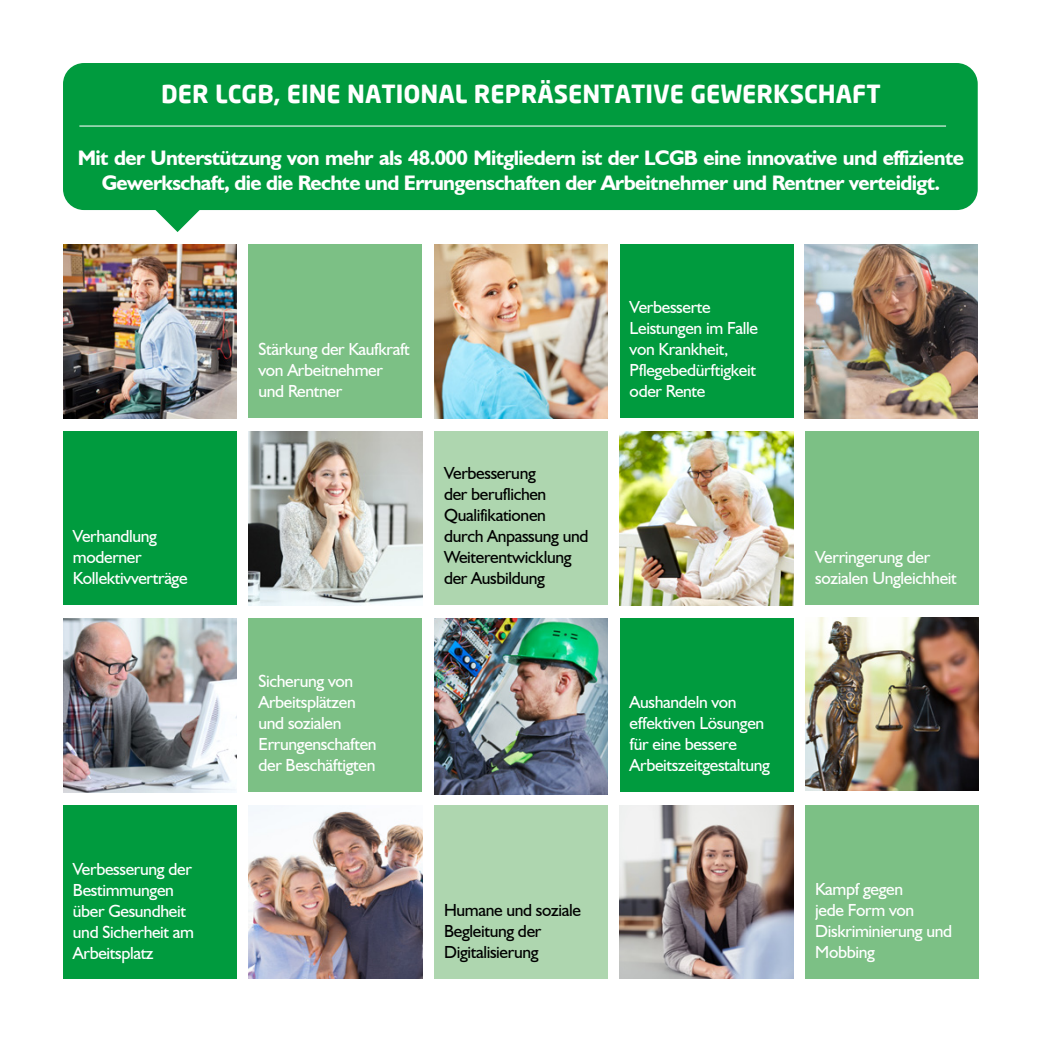
<style>
.page{position:relative;width:1042px;height:1042px;background:#fff}
.page>*{position:absolute;margin:0;border:0;box-sizing:border-box;transform-origin:0 0}
.t1{font:700 24.5px "Neo Sans";color:#fff}
.t2{font:700 21px/25.2px "Humanist 521 BT";letter-spacing:-.03em;color:#fff;text-align:center}
.t3{font:17.5px/21px "Humanist 521 BT";letter-spacing:-.02em;color:#fff}
.t4{font:17.5px/21px "Humanist 521 BT";letter-spacing:-.02em;color:#000}
</style>
<div class="page">
<div style="left:63px;top:431px;width:174px;height:174px;background:#009b3e"></div>
<img style="left:804px;top:244px;width:173px;height:174px">
<div style="left:434px;top:431px;width:174px;height:174px;background:#aed6af"></div>
<div style="left:249px;top:244px;width:173px;height:174px;background:#7cc085"></div>
<div style="left:63px;top:63px;width:914px;height:147px;background:#009b3e;border-radius:21px"></div>
<svg style="left:94px;top:210px;width:166px;height:22px"></svg>
<div style="left:63px;top:805px;width:174px;height:174px;background:#009b3e"></div>
<img style="left:63px;top:618px;width:174px;height:174px">
<div style="left:620px;top:244px;width:173px;height:174px;background:#009b3e"></div>
<div style="left:805px;top:431px;width:174px;height:174px;background:#7cc085"></div>
<img style="left:620px;top:431px;width:173px;height:174px">
<img style="left:249px;top:805px;width:173px;height:174px">
<div style="left:249px;top:618px;width:173px;height:174px;background:#7cc085"></div>
<div style="left:620px;top:618px;width:173px;height:174px;background:#009b3e"></div>
<div style="left:434px;top:805px;width:174px;height:174px;background:#aed6af"></div>
<div style="left:805px;top:805px;width:174px;height:174px;background:#7cc085"></div>
<img style="left:805px;top:617px;width:174px;height:174px">
<hr style="left:79px;top:125px;width:867px;height:2px;background:#fff">
<img style="left:63px;top:244px;width:174px;height:174px">
<img style="left:434px;top:244px;width:174px;height:174px">
<img style="left:249px;top:431px;width:173px;height:174px">
<img style="left:434px;top:618px;width:174px;height:176px">
<img style="left:620px;top:805px;width:173px;height:174px">
<h1 class="t1" style="left:161px;top:79px;width:721px">DER LCGB, EINE NATIONAL REPRÄSENTATIVE GEWERKSCHAFT</h1>
<p class="t2" style="left:78px;top:144px;width:887px">Mit der Unterstützung von mehr als 48.000 Mitgliedern ist der LCGB eine innovative und effiziente<br>Gewerkschaft, die die Rechte und Errungenschaften der Arbeitnehmer und Rentner verteidigt.</p>
<p class="t3" style="left:73px;top:525px;width:116px">Verhandlung moderner<br>Kollektivverträge</p>
<p class="t3" style="left:73px;top:858px;width:123px">Verbesserung der<br>Bestimmungen über Gesundheit und Sicherheit am<br>Arbeitsplatz</p>
<p class="t3" style="left:258px;top:338px;width:153px">Stärkung der Kaufkraft von Arbeitnehmer und Rentner</p>
<p class="t4" style="left:444px;top:462px;width:146px">Verbesserung<br>der beruflichen<br>Qualifikationen durch Anpassung und<br>Weiterentwicklung der Ausbildung</p>
<p class="t3" style="left:258px;top:670px;width:120px">Sicherung von<br>Arbeitsplätzen und sozialen<br>Errungenschaften der Beschäftigten</p>
<p class="t3" style="left:630px;top:296px;width:130px">Verbesserte<br>Leistungen im Falle von Krankheit,<br>Pflegebedürftigkeit oder Rente</p>
<p class="t3" style="left:629px;top:691px;width:142px">Aushandeln von effektiven Lösungen für eine bessere<br>Arbeitszeitgestaltung</p>
<p class="t4" style="left:444px;top:899px;width:138px">Humane und soziale<br>Begleitung der<br>Digitalisierung</p>
<p class="t3" style="left:815px;top:546px;width:143px">Verringerung der sozialen Ungleichheit</p>
<p class="t3" style="left:815px;top:878px;width:138px">Kampf gegen<br>jede Form von<br>Diskriminierung und<br>Mobbing</p>
</div>
